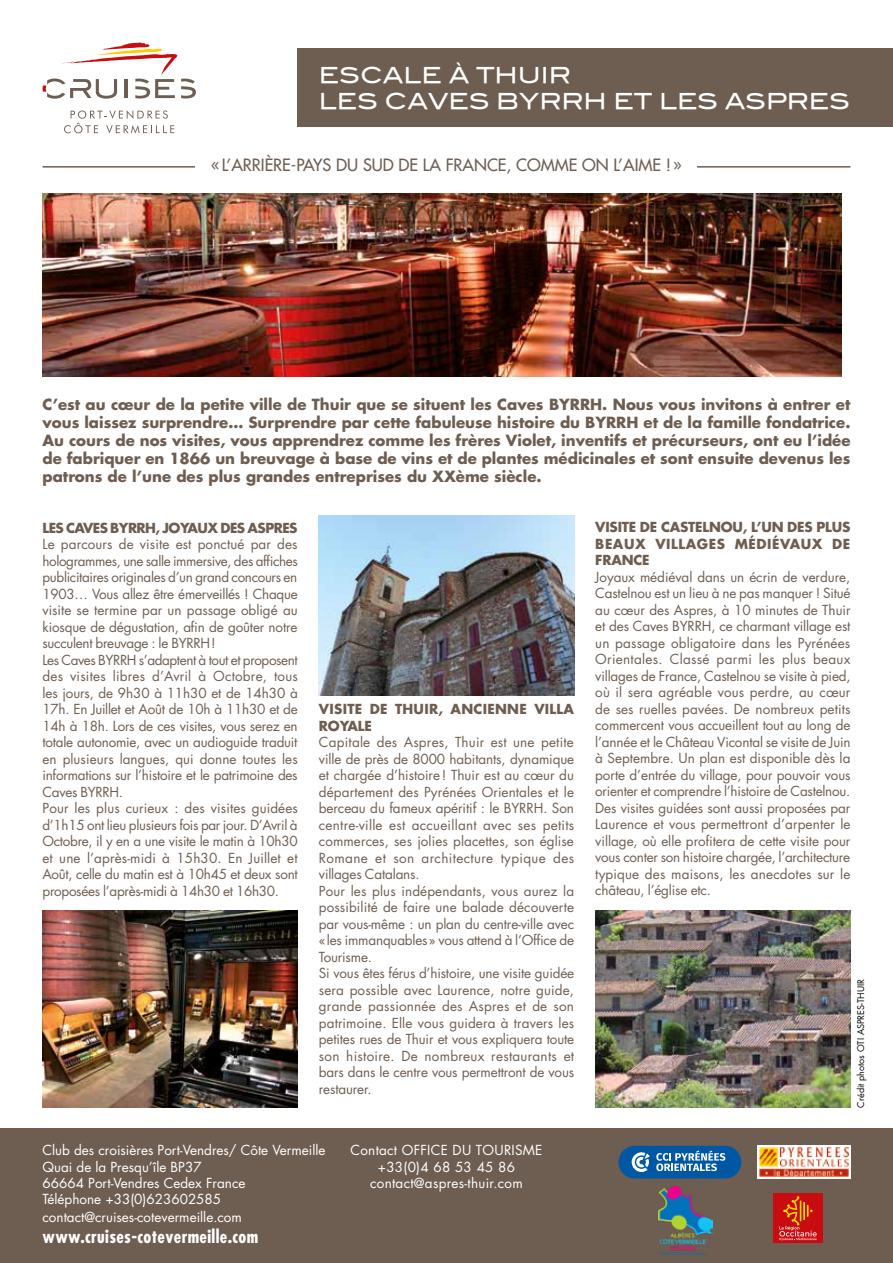
<style>
.page{position:relative;width:893px;height:1263px;background:#fff}
.page>*{position:absolute;margin:0;border:0;box-sizing:border-box;transform-origin:0 0}
.t1{font:21.9px/26.2px "Blair Md ITCTT Medium";color:#fff}
.t2{font:700 condensed 18px "Futura Std";letter-spacing:.02em;color:#fff}
.t3{font:500 16.5px "Futura Std";color:#6e5e51}
.t4{font:700 15px/18px "Futura Std";color:#6e5e51;text-align:justify}
.t5{font:13.5px/16.5px "Futura Std";letter-spacing:-.01em;color:#6e5e51}
.t6{font:13.5px/16.2px "Futura Std";color:#fff}
.t7{font:13.5px/16.5px "Futura Std";letter-spacing:.02em;color:#fff;text-align:center}
.t8{font:700 13.5px/16.5px "Futura Std";letter-spacing:-.015em;color:#6e5e51;text-align:justify}
.t9{font:700 13.5px/16.5px "Futura Std";letter-spacing:.02em;color:#6e5e51}
.t10{font:700 13.5px "Futura Std";letter-spacing:-.04em;color:#6e5e51}
.t11{font:9px "Futura Std";color:#000}
</style>
<div class="page">
<svg style="left:64px;top:110px;width:110px;height:23px"></svg>
<svg style="left:43px;top:42px;width:153px;height:57px"></svg>
<div style="left:298px;top:49px;width:595px;height:78px;background:#6e5e51"></div>
<img style="left:43px;top:193px;width:799px;height:183px">
<hr style="left:43px;top:166px;width:807px;height:2px;background:#6e5e51">
<div style="left:196px;top:149px;width:501px;height:31px;background:#fff"></div>
<img style="left:43px;top:910px;width:255px;height:197px">
<img style="left:319px;top:516px;width:255px;height:179px">
<img style="left:595px;top:910px;width:255px;height:197px">
<div style="left:0;top:1128px;width:893px;height:135px;background:#6e5e51"></div>
<div style="left:618px;top:1146px;width:123px;height:32px;background:#0058a5;border-radius:16px"></div>
<svg style="left:632px;top:1152px;width:18px;height:20px"></svg>
<svg style="left:656px;top:1150px;width:69px;height:21px"></svg>
<img style="left:758px;top:1146px;width:92px;height:32px">
<img style="left:659px;top:1187px;width:53px;height:67px">
<div style="left:773px;top:1193px;width:50px;height:50px;background:#c90c0f"></div>
<svg style="left:779px;top:1196px;width:38px;height:45px"></svg>
<h1 class="t1" style="left:319px;top:59px;width:533px">ESCALE À THUIR<br>LES CAVES BYRRH ET LES ASPRES</h1>
<p class="t3" style="left:211px;top:155px;width:472px">«L’ARRIÈRE-PAYS DU SUD DE LA FRANCE, COMME ON L’AIME !»</p>
<p class="t4" style="left:43px;top:395px;width:809px">C’est au cœur de la petite ville de Thuir que se situent les Caves BYRRH. Nous vous invitons à entrer et vous laissez surprendre… Surprendre par cette fabuleuse histoire du BYRRH et de la famille fondatrice.<br>Au cours de nos visites, vous apprendrez comme les frères Violet, inventifs et précurseurs, ont eu l’idée de fabriquer en 1866 un breuvage à base de vins et de plantes médicinales et sont ensuite devenus les patrons de l’une des plus grandes entreprises du XXème siècle.</p>
<p class="t10" style="left:43px;top:518px;width:257px">LES CAVES BYRRH, JOYAUX DES ASPRES</p>
<p class="t5" style="left:43px;top:536px;width:257px">Le parcours de visite est ponctué par des hologrammes, une salle immersive, des affiches publicitaires originales d’un grand concours en 1903… Vous allez être émerveillés ! Chaque visite se termine par un passage obligé au kiosque de dégustation, afin de goûter notre succulent breuvage : le BYRRH!<br>Les Caves BYRRH s’adaptent à tout et proposent des visites libres d’Avril à Octobre, tous les jours, de 9h30 à 11h30 et de 14h30 à 17h. En Juillet et Août de 10h à 11h30 et de 14h à 18h. Lors de ces visites, vous serez en totale autonomie, avec un audioguide traduit en plusieurs langues, qui donne toutes les informations sur l’histoire et le patrimoine des Caves BYRRH.<br>Pour les plus curieux : des visites guidées d’1h15 ont lieu plusieurs fois par jour. D’Avril à Octobre, il y en a une visite le matin à 10h30 et une l’après-midi à 15h30. En Juillet et Août, celle du matin est à 10h45 et deux sont proposées l’après-midi à 14h30 et 16h30.</p>
<p class="t8" style="left:595px;top:519px;width:257px">VISITE DE CASTELNOU, L’UN DES PLUS BEAUX VILLAGES MÉDIÉVAUX DE FRANCE</p>
<p class="t5" style="left:595px;top:569px;width:257px;text-align:justify">Joyaux médiéval dans un écrin de verdure, Castelnou est un lieu à ne pas manquer ! Situé au cœur des Aspres, à 10 minutes de Thuir et des Caves BYRRH, ce charmant village est un passage obligatoire dans les Pyrénées Orientales. Classé parmi les plus beaux villages de France, Castelnou se visite à pied, où il sera agréable vous perdre, au cœur de ses ruelles pavées. De nombreux petits commercent vous accueillent tout au long de l’année et le Château Vicontal se visite de Juin à Septembre. Un plan est disponible dès la porte d’entrée du village, pour pouvoir vous orienter et comprendre l’histoire de Castelnou.<br>Des visites guidées sont aussi proposées par Laurence et vous permettront d’arpenter le village, où elle profitera de cette visite pour vous conter son histoire chargée, l’architecture typique des maisons, les anecdotes sur le château, l’église etc.</p>
<p class="t9" style="left:319px;top:700px;width:257px">VISITE DE THUIR, ANCIENNE VILLA<br>ROYALE</p>
<p class="t5" style="left:319px;top:734px;width:257px">Capitale des Aspres, Thuir est une petite ville de près de 8000 habitants, dynamique et chargée d’histoire! Thuir est au cœur du département des Pyrénées Orientales et le berceau du fameux apéritif : le BYRRH. Son centre-ville est accueillant avec ses petits commerces, ses jolies placettes, son église Romane et son architecture typique des villages Catalans.<br>Pour les plus indépendants, vous aurez la possibilité de faire une balade découverte par vous-même : un plan du centre-ville avec «les immanquables» vous attend à l’Office de Tourisme.<br>Si vous êtes férus d’histoire, une visite guidée sera possible avec Laurence, notre guide, grande passionnée des Aspres et de son patrimoine. Elle vous guidera à travers les petites rues de Thuir et vous expliquera toute son histoire. De nombreux restaurants et bars dans le centre vous permettront de vous restaurer.</p>
<p class="t11" style="left:855px;top:1107px;width:130px;rotate:-90deg">Crédit photos OTI ASPRES-THUIR</p>
<p class="t6" style="left:43px;top:1142px;width:284px">Club des croisières Port-Vendres/ Côte Vermeille Quai de la Presqu’île BP37<br>66664 Port-Vendres Cedex France<br>Téléphone +33(0)623602585</p>
<p class="t6" style="left:43px;top:1209px;width:201px">contact@cruises-cotevermeille.com</p>
<h2 class="t2" style="left:43px;top:1225px;width:217px">www.cruises-cotevermeille.com</h2>
<p class="t7" style="left:350px;top:1142px;width:193px">Contact OFFICE DU TOURISME +33(0)4 68 53 45 86 contact@aspres-thuir.com</p>
</div>
